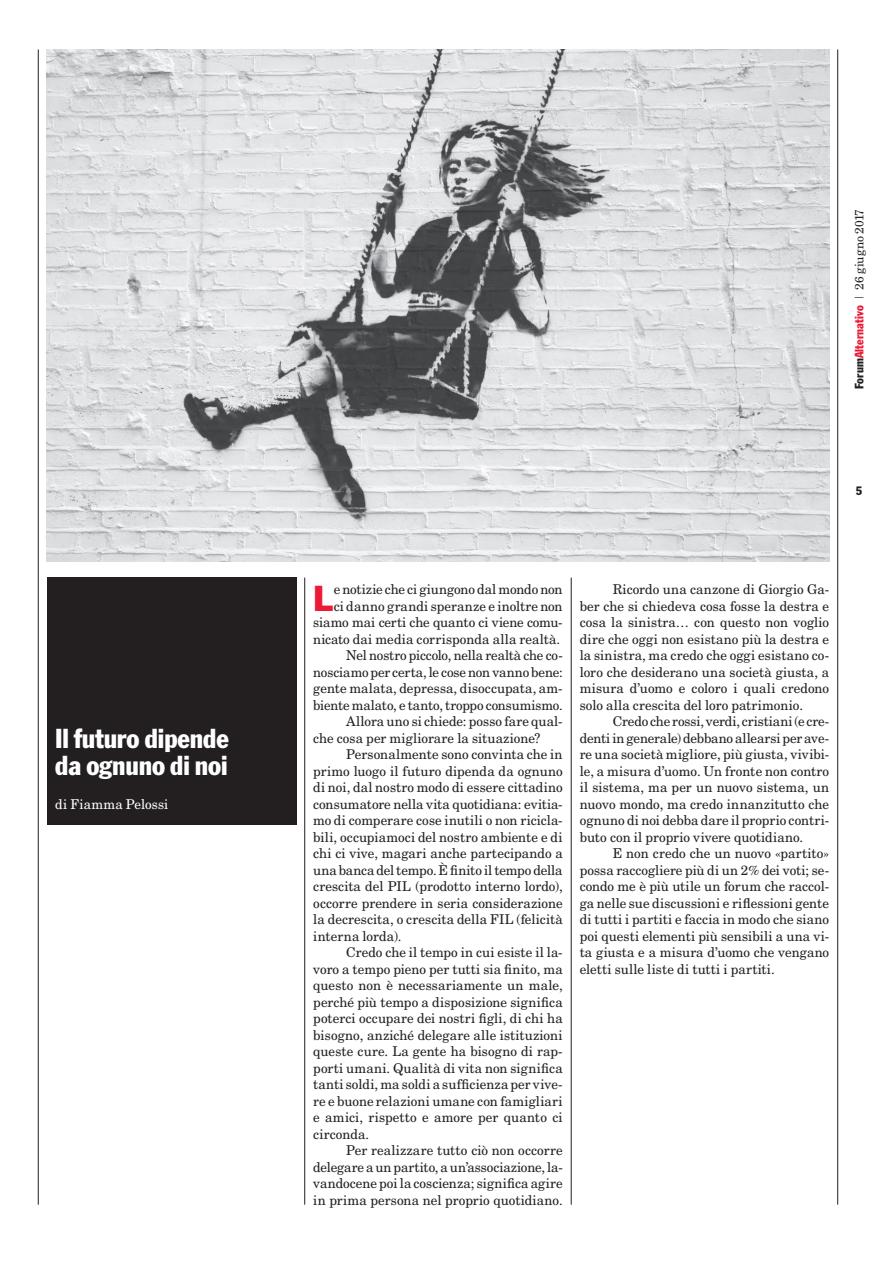
<style>
.page{position:relative;width:893px;height:1263px;background:#fff}
.page>*{position:absolute;margin:0;border:0;box-sizing:border-box;transform-origin:0 0}
.t1{font:33.3px "Franklin Gothic";color:#ed1a37}
.t2{font:condensed 27px/27px "Franklin Gothic";letter-spacing:-.005em;color:#fff}
.t3{font:13.5px/16.5px "New Century Schlbk LT";letter-spacing:.005em;color:#231f20;text-align:justify}
.t4{font:13.5px "New Century Schlbk LT";letter-spacing:-.015em;color:#231f20}
.t5{font:13.5px "New Century Schlbk LT";letter-spacing:.01em;color:#fff}
.t6{font:12px "New Century Schlbk LT";letter-spacing:.015em;color:#231f20}
.t7{font:condensed 12px "Franklin Gothic";color:#231f20}
.s1{font-family:"Franklin Gothic";font-stretch:condensed}
.s2{font-family:"Franklin Gothic";font-stretch:condensed;color:#ed1a37}
.s3{font-family:"Trade Gothic LT";font-weight:300}
</style>
<div class="page">
<div style="left:47px;top:578px;width:249px;height:247px;background:#231f20"></div>
<img style="left:47px;top:50px;width:782px;height:511px">
<hr style="left:38px;top:49px;width:1px;height:1155px;background:#231f20">
<hr style="left:837px;top:49px;width:1px;height:1155px;background:#231f20">
<hr style="left:304px;top:578px;width:1px;height:627px;background:#231f20">
<hr style="left:571px;top:578px;width:1px;height:627px;background:#231f20">
<h2 class="t2" style="left:55px;top:724px;width:175px">Il futuro dipende da ognuno di noi</h2>
<p class="t5" style="left:55px;top:795px;width:115px">di Fiamma Pelossi</p>
<p class="t6" style="left:852px;top:389px;width:182px;rotate:-90deg"><span class="s1">Forum</span><span class="s2">Alternativo</span> <span class="s3">|</span> 26 giugno 2017</p>
<p class="t7" style="left:856px;top:483px;width:8px">5</p>
<h1 class="t1" style="left:313px;top:577px;width:22px">L</h1>
<p class="t4" style="left:334px;top:581px;width:231px">e notizie che ci giungono dal mondo non</p>
<p class="t3" style="left:334px;top:597px;width:231px">ci danno grandi speranze e inoltre non</p>
<p class="t3" style="left:313px;top:614px;width:251px">siamo mai certi che quanto ci viene comu-</p>
<p class="t3" style="left:313px;top:630px;width:248px">nicato dai media corrisponda alla realtà.</p>
<p class="t3" style="left:346px;top:647px;width:218px">Nel nostro piccolo, nella realtà che co-</p>
<p class="t3" style="left:313px;top:663px;width:251px">nosciamo per certa, le cose non vanno bene:</p>
<p class="t3" style="left:313px;top:680px;width:251px">gente malata, depressa, disoccupata, am-</p>
<p class="t3" style="left:313px;top:696px;width:251px">biente malato, e tanto, troppo consumismo.</p>
<p class="t3" style="left:346px;top:713px;width:218px">Allora uno si chiede: posso fare qual-</p>
<p class="t3" style="left:313px;top:729px;width:229px">che cosa per migliorare la situazione?</p>
<p class="t3" style="left:346px;top:746px;width:218px">Personalmente sono convinta che in</p>
<p class="t3" style="left:313px;top:762px;width:251px">primo luogo il futuro dipenda da ognuno</p>
<p class="t3" style="left:313px;top:779px;width:251px">di noi, dal nostro modo di essere cittadino</p>
<p class="t3" style="left:313px;top:795px;width:251px">consumatore nella vita quotidiana: evitia-</p>
<p class="t3" style="left:313px;top:812px;width:251px">mo di comperare cose inutili o non ricicla-</p>
<p class="t3" style="left:313px;top:828px;width:251px">bili, occupiamoci del nostro ambiente e di</p>
<p class="t3" style="left:313px;top:845px;width:251px">chi ci vive, magari anche partecipando a</p>
<p class="t3" style="left:313px;top:861px;width:251px">una banca del tempo. È finito il tempo della</p>
<p class="t3" style="left:313px;top:878px;width:251px">crescita del PIL (prodotto interno lordo),</p>
<p class="t3" style="left:313px;top:894px;width:251px">occorre prendere in seria considerazione</p>
<p class="t3" style="left:313px;top:911px;width:251px">la decrescita, o crescita della FIL (felicità</p>
<p class="t3" style="left:313px;top:927px;width:90px">interna lorda).</p>
<p class="t3" style="left:346px;top:944px;width:218px">Credo che il tempo in cui esiste il la-</p>
<p class="t3" style="left:313px;top:960px;width:251px">voro a tempo pieno per tutti sia finito, ma</p>
<p class="t3" style="left:313px;top:977px;width:251px">questo non è necessariamente un male,</p>
<p class="t3" style="left:313px;top:993px;width:251px">perché più tempo a disposizione significa</p>
<p class="t3" style="left:313px;top:1010px;width:251px">poterci occupare dei nostri figli, di chi ha</p>
<p class="t3" style="left:313px;top:1026px;width:251px">bisogno, anziché delegare alle istituzioni</p>
<p class="t3" style="left:313px;top:1043px;width:251px">queste cure. La gente ha bisogno di rap-</p>
<p class="t3" style="left:313px;top:1059px;width:251px">porti umani. Qualità di vita non significa</p>
<p class="t3" style="left:313px;top:1076px;width:251px">tanti soldi, ma soldi a sufficienza per vive-</p>
<p class="t3" style="left:313px;top:1092px;width:251px">re e buone relazioni umane con famigliari</p>
<p class="t3" style="left:313px;top:1109px;width:251px">e amici, rispetto e amore per quanto ci</p>
<p class="t3" style="left:313px;top:1125px;width:57px">circonda.</p>
<p class="t3" style="left:346px;top:1142px;width:218px">Per realizzare tutto ciò non occorre</p>
<p class="t3" style="left:313px;top:1158px;width:251px">delegare a un partito, a un’associazione, la-</p>
<p class="t3" style="left:313px;top:1175px;width:251px">vandocene poi la coscienza; significa agire</p>
<p class="t3" style="left:313px;top:1191px;width:251px">in prima persona nel proprio quotidiano.</p>
<p class="t3" style="left:580px;top:581px;width:251px;text-indent:33px">Ricordo una canzone di Giorgio Ga&shy;ber che si chiedeva cosa fosse la destra e cosa la sinistra… con questo non voglio dire che oggi non esistano più la destra e la sinistra, ma credo che oggi esistano co&shy;loro che desiderano una società giusta, a misura d’uomo e coloro i quali credono solo alla crescita del loro patrimonio.</p>
<p class="t3" style="left:580px;top:713px;width:251px;text-indent:33px">Credo che rossi, verdi, cristiani (e cre&shy;denti in generale) debbano allearsi per ave&shy;re una società migliore, più giusta, vivibi&shy;le, a misura d’uomo. Un fronte non contro il sistema, ma per un nuovo sistema, un nuovo mondo, ma credo innanzitutto che ognuno di noi debba dare il proprio contri&shy;buto con il proprio vivere quotidiano.</p>
<p class="t3" style="left:580px;top:845px;width:251px;text-indent:33px">E non credo che un nuovo «partito» possa raccogliere più di un 2% dei voti; se&shy;condo me è più utile un forum che raccol&shy;ga nelle sue discussioni e riflessioni gente di tutti i partiti e faccia in modo che siano poi questi elementi più sensibili a una vi&shy;ta giusta e a misura d’uomo che vengano eletti sulle liste di tutti i partiti.</p>
</div>
